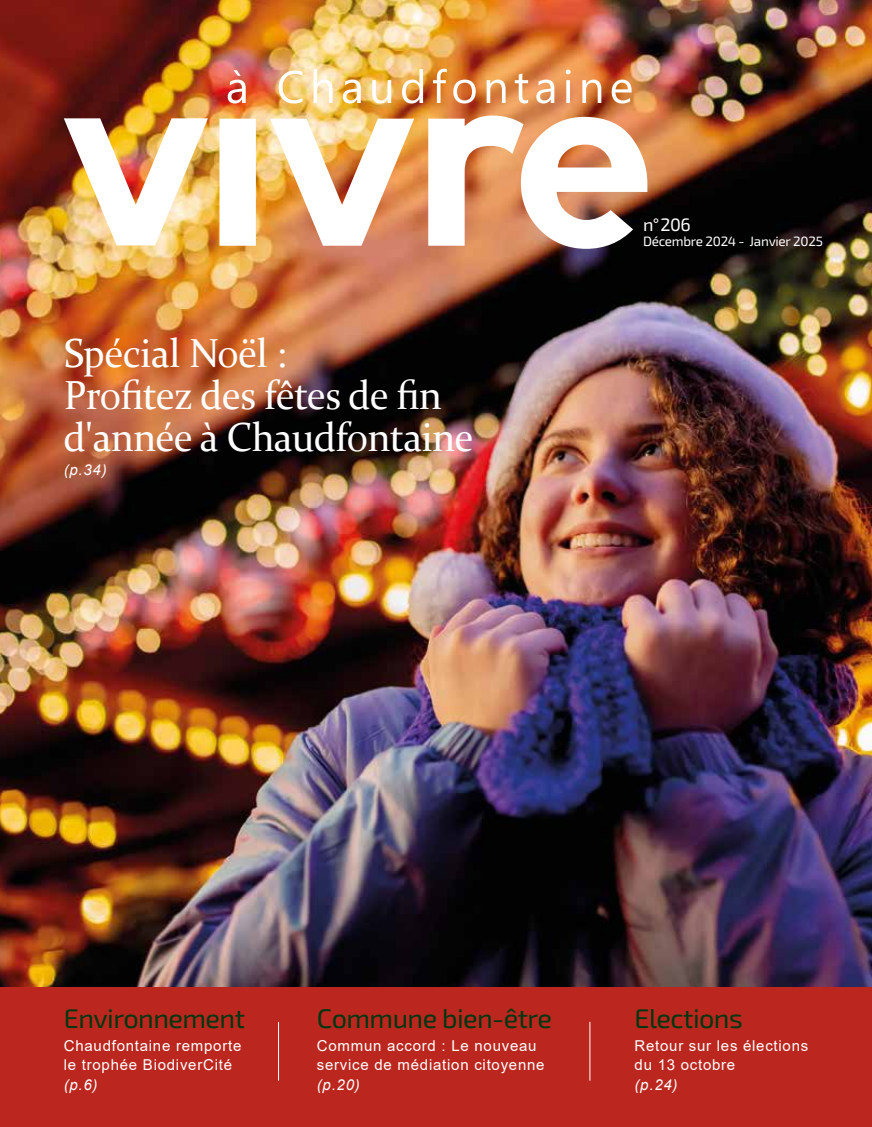
<style>
.page{position:relative;width:872px;height:1127px;background:#fff}
.page>*{position:absolute;margin:0;border:0;box-sizing:border-box;transform-origin:0 0}
.t1{font:40.5px/42px "Constantia";letter-spacing:-.01em;color:#fff;scale:.96 1}
.t2{font:27px "Exo 2";letter-spacing:-.02em;color:#003611}
.t3{font:18px "Exo 2";color:#fff}
.t4{font:15px/19.5px "Arial";letter-spacing:.05em;color:#fff}
.t5{font:italic 15px "Arial";color:#fff}
.t6{font:13.5px "Exo 2";letter-spacing:-.02em;color:#fff}
</style>
<div class="page">
<img style="left:0;top:0;width:872px;height:988px">
<div style="left:0;top:988px;width:872px;height:139px;background:#bb271e"></div>
<img style="left:228px;top:69px;width:403px;height:34px">
<img style="left:64px;top:118px;width:144px;height:127px">
<img style="left:219px;top:116px;width:428px;height:133px">
<hr style="left:589px;top:1022px;width:1px;height:58px;background:#fff">
<hr style="left:278px;top:1022px;width:1px;height:58px;background:#fff">
<h1 class="t1" style="left:64px;top:330px;width:428px">Spécial Noël :<br>Profitez des fêtes de fin d'année à Chaudfontaine</h1>
<p class="t5" style="left:64px;top:460px;width:44px">(p.34)</p>
<p class="t3" style="left:643px;top:214px;width:49px">n° 206</p>
<p class="t6" style="left:643px;top:233px;width:181px">Décembre 2024 - Janvier 2025</p>
<h2 class="t2" style="left:64px;top:1003px;width:183px">Environnement</h2>
<p class="t4" style="left:64px;top:1036px;width:179px">Chaudfontaine remporte le trophée BiodiverCité</p>
<p class="t5" style="left:64px;top:1075px;width:35px">(p.6)</p>
<h2 class="t2" style="left:317px;top:1003px;width:237px">Commune bien-être</h2>
<p class="t4" style="left:317px;top:1036px;width:229px">Commun accord : Le nouveau service de médiation citoyenne</p>
<p class="t5" style="left:317px;top:1075px;width:44px">(p.20)</p>
<h2 class="t2" style="left:634px;top:1003px;width:110px">Elections</h2>
<p class="t4" style="left:634px;top:1036px;width:175px">Retour sur les élections du 13 octobre</p>
<p class="t5" style="left:634px;top:1075px;width:44px">(p.24)</p>
</div>
